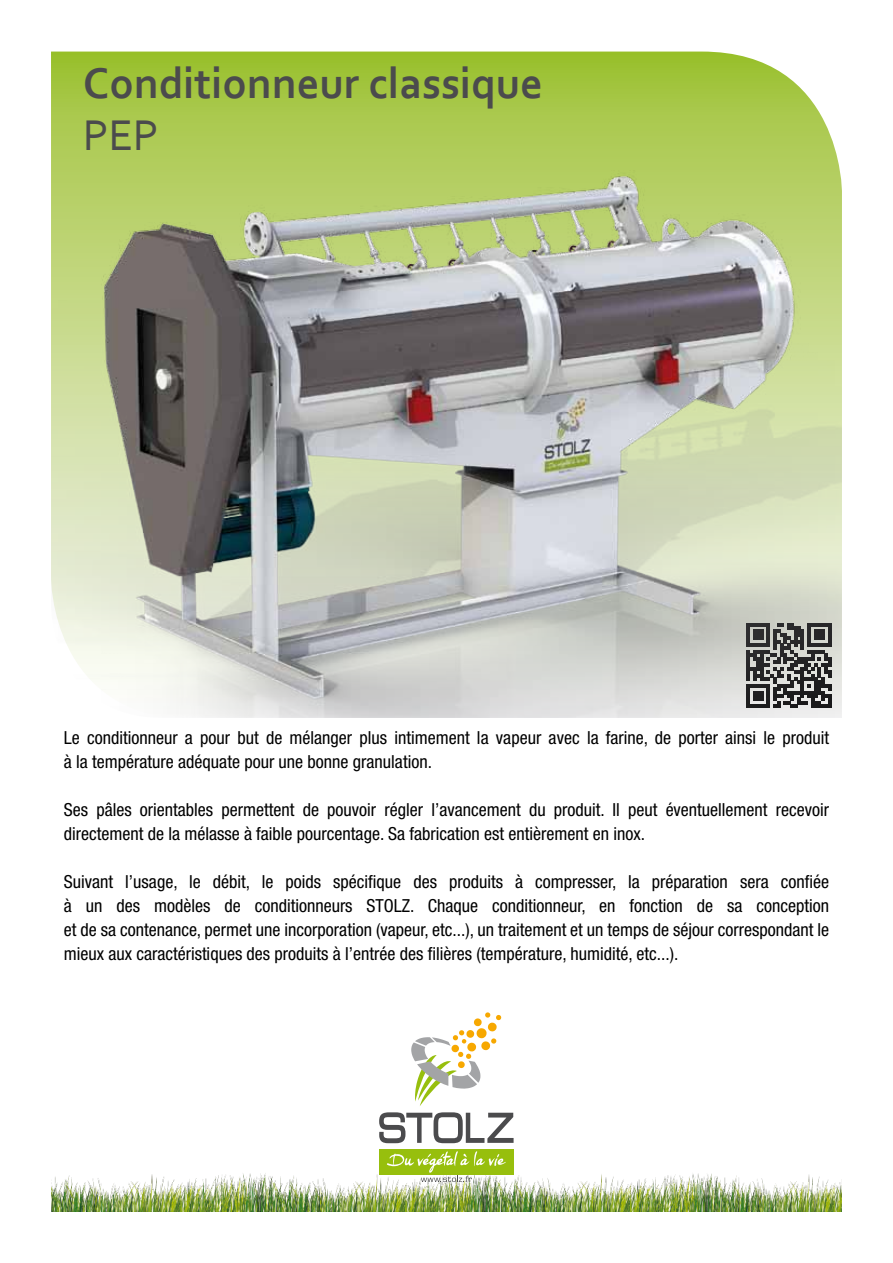
<style>
.page{position:relative;width:893px;height:1263px;background:#fff}
.page>*{position:absolute;margin:0;border:0;box-sizing:border-box;transform-origin:0 0}
.t1{font:700 45px "Corbel";color:#4b4b4d}
.t2{font:45px "Corbel";color:#4b4b4d}
.t3{font:condensed 18px/24px "Helvetica Neue LT Std";color:#000}
</style>
<div class="page">
<img style="left:51px;top:1173px;width:791px;height:39px">
<svg style="left:379px;top:1112px;width:135px;height:31px"></svg>
<svg style="left:411px;top:1012px;width:90px;height:94px"></svg>
<div style="left:379px;top:1148px;width:135px;height:26px;background:#97bf0d"></div>
<svg style="left:387px;top:1151px;width:119px;height:31px"></svg>
<img style="left:51px;top:51px;width:791px;height:667px">
<h1 class="t1" style="left:83px;top:55px;width:461px">Conditionneur classique</h1>
<h1 class="t2" style="left:83px;top:108px;width:77px">PEP</h1>
<p class="t3" style="left:64px;top:725px;width:767px">Le conditionneur a pour but de mélanger plus intimement la vapeur avec la farine, de porter ainsi le produit à la température adéquate pour une bonne granulation.</p>
<p class="t3" style="left:64px;top:797px;width:767px">Ses pâles orientables permettent de pouvoir régler l’avancement du produit. Il peut éventuellement recevoir directement de la mélasse à faible pourcentage. Sa fabrication est entièrement en inox.</p>
<p class="t3" style="left:64px;top:869px;width:767px;text-align:justify">Suivant l’usage, le débit, le poids spécifique des produits à compresser, la préparation sera confiée à un des modèles de conditionneurs STOLZ. Chaque conditionneur, en fonction de sa conception et de sa contenance, permet une incorporation (vapeur, etc...), un traitement et un temps de séjour correspondant le mieux aux caractéristiques des produits à l’entrée des filières (température, humidité, etc...).</p>
</div>
